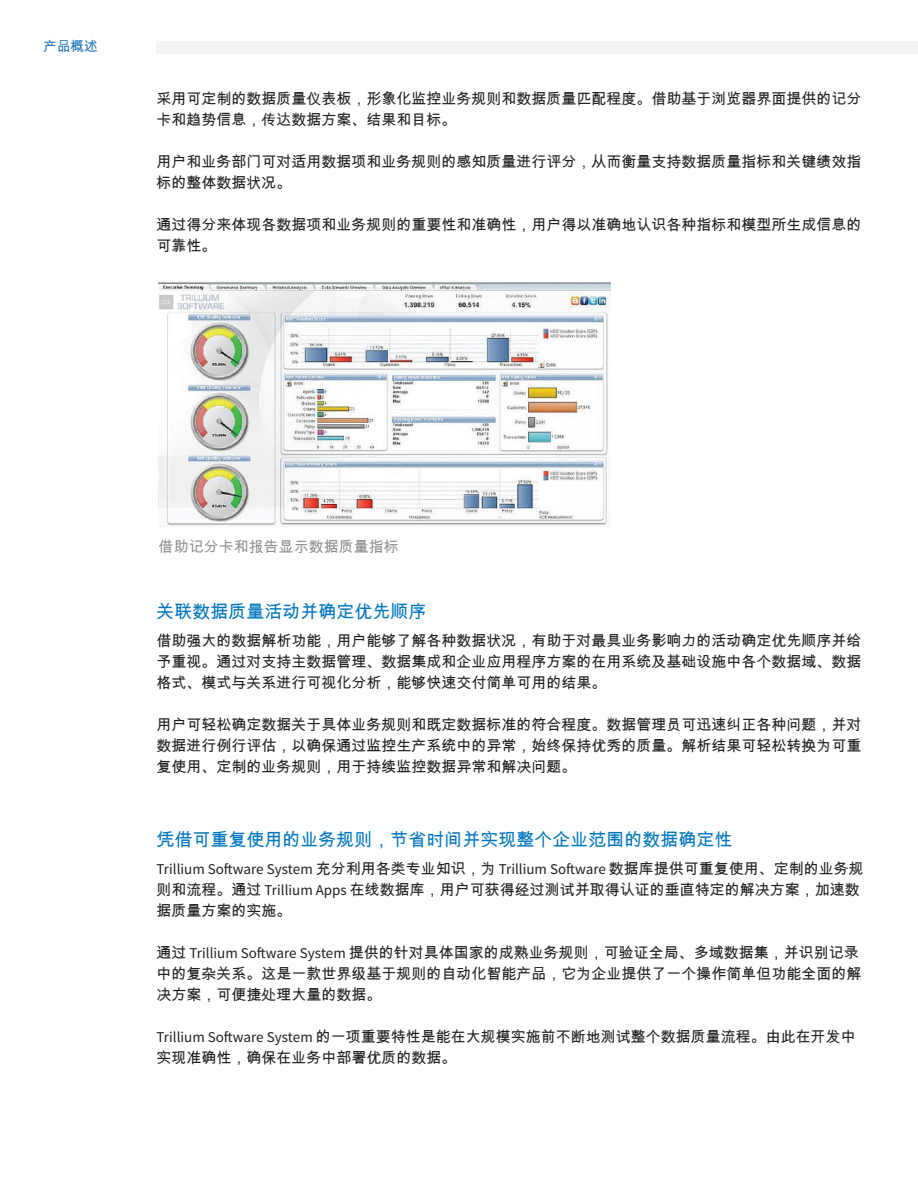
<style>
.page{position:relative;width:918px;height:1188px;background:#fff}
.page>*{position:absolute;margin:0;border:0;box-sizing:border-box;transform-origin:0 0}
.Subheader{font:18px "Arial Unicode MS";color:#0076be}
.Copy{font:15px/21px "Arial Unicode MS";color:#231f20}
.Paragraph_Style_1{font:13.5px "Arial Unicode MS";color:#2074b9}
.s1{font-family:"Source Sans Pro"}
</style>
<div class="page">
<div style="left:157px;top:41px;width:761px;height:13px;background:#f4f4f4"></div>
<img style="left:159px;top:281px;width:451px;height:246px">
<p class="Paragraph_Style_1" style="left:44px;top:37px;width:55px">产品概述</p>
<p class="Copy" style="left:157px;top:88px;width:707px">采用可定制的数据质量仪表板，形象化监控业务规则和数据质量匹配程度。借助基于浏览器界面提供的记分卡和趋势信息，传达数据方案、结果和目标。</p>
<p class="Copy" style="left:157px;top:151px;width:707px">用户和业务部门可对适用数据项和业务规则的感知质量进行评分，从而衡量支持数据质量指标和关键绩效指标的整体数据状况。</p>
<p class="Copy" style="left:157px;top:214px;width:707px">通过得分来体现各数据项和业务规则的重要性和准确性，用户得以准确地认识各种指标和模型所生成信息的可靠性。</p>
<p class="Copy" style="left:159px;top:536px;width:241px">借助记分卡和报告显示数据质量指标</p>
<p class="Subheader" style="left:157px;top:599px;width:271px">关联数据质量活动并确定优先顺序</p>
<p class="Copy" style="left:157px;top:630px;width:707px;text-align:justify">借助强大的数据解析功能，用户能够了解各种数据状况，有助于对最具业务影响力的活动确定优先顺序并给予重视。通过对支持主数据管理、数据集成和企业应用程序方案的在用系统及基础设施中各个数据域、数据格式、模式与关系进行可视化分析，能够快速交付简单可用的结果。</p>
<p class="Copy" style="left:157px;top:714px;width:707px;text-align:justify">用户可轻松确定数据关于具体业务规则和既定数据标准的符合程度。数据管理员可迅速纠正各种问题，并对数据进行例行评估，以确保通过监控生产系统中的异常，始终保持优秀的质量。解析结果可轻松转换为可重复使用、定制的业务规则，用于持续监控数据异常和解决问题。</p>
<p class="Subheader" style="left:157px;top:827px;width:577px">凭借可重复使用的业务规则，节省时间并实现整个企业范围的数据确定性</p>
<p class="Copy" style="left:157px;top:858px;width:709px"><span class="s1">Trillium Software System</span> 充分利用各类专业知识，为 <span class="s1">Trillium Software</span> 数据库提供可重复使用、定制的业务规则和流程。通过 <span class="s1">Trillium Apps</span> 在线数据库，用户可获得经过测试并取得认证的垂直特定的解决方案，加速数据质量方案的实施。</p>
<p class="Copy" style="left:157px;top:942px;width:707px">通过 <span class="s1">Trillium Software System</span> 提供的针对具体国家的成熟业务规则，可验证全局、多域数据集，并识别记录中的复杂关系。这是一款世界级基于规则的自动化智能产品，它为企业提供了一个操作简单但功能全面的解决方案，可便捷处理大量的数据。</p>
<p class="Copy" style="left:157px;top:1026px;width:701px"><span class="s1">Trillium Software System</span> 的一项重要特性是能在大规模实施前不断地测试整个数据质量流程。由此在开发中实现准确性，确保在业务中部署优质的数据。</p>
</div>
